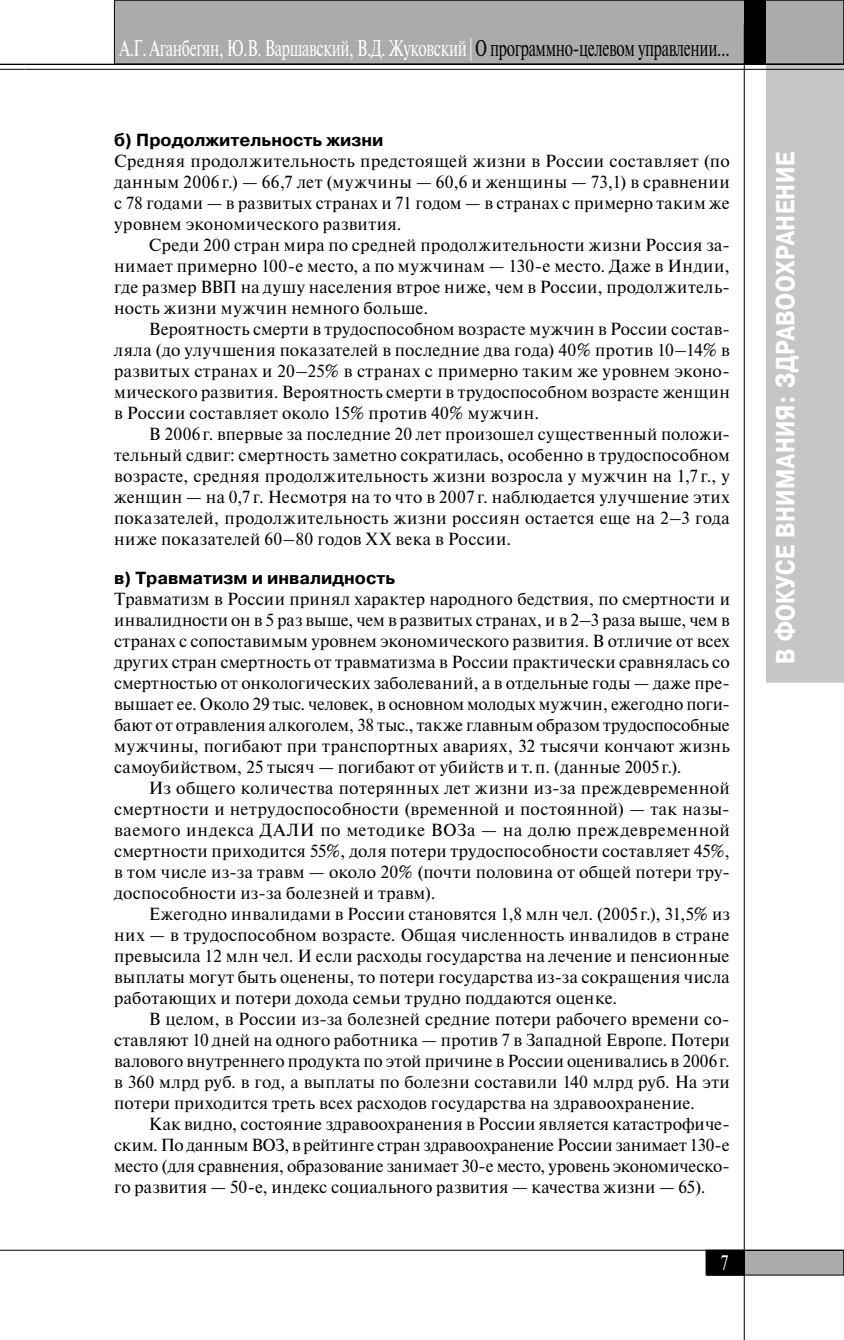
<style>
.page{position:relative;width:844px;height:1340px;background:#fff}
.page>*{position:absolute;margin:0;border:0;box-sizing:border-box;transform-origin:0 0}
.t1{font:700 26.25px "Pragmatica Cond C";letter-spacing:.02em;color:#fff}
.t2{font:22.75px "Newton C";letter-spacing:-.02em;color:#fff;scale:.68 1}
.t3{font:21px "Newton C";color:#fff;scale:.8 1}
.t4{font:17.5px/21px "Newton C";letter-spacing:.015em;color:#000;text-align:justify}
.t5{font:700 17.5px "Pragmatica C";color:#000}
.s1{color:#000}
</style>
<div class="page">
<svg style="left:0;top:64px;width:25px;height:6px"></svg>
<svg style="left:0;top:1249px;width:25px;height:1px"></svg>
<div style="left:766px;top:62px;width:77px;height:620px;background:#c6c6c6"></div>
<hr style="left:25px;top:64px;width:818px;height:1px;background:#000">
<hr style="left:25px;top:69px;width:818px;height:1px;background:#000">
<div style="left:114px;top:0;width:729px;height:64px;background:#ababab"></div>
<div style="left:114px;top:0;width:729px;height:64px;border:1px solid #000"></div>
<div style="left:707px;top:1250px;width:136px;height:25px;background:#ababab"></div>
<div style="left:707px;top:1250px;width:136px;height:25px;border:1px solid #000"></div>
<div style="left:705px;top:1250px;width:39px;height:25px;background:#000"></div>
<div style="left:705px;top:1250px;width:39px;height:25px;border:1px solid #000"></div>
<hr style="left:743px;top:25px;width:1px;height:1314px;background:#000">
<div style="left:744px;top:0;width:22px;height:64px;background:#000"></div>
<hr style="left:25px;top:1249px;width:818px;height:1px;background:#000">
<h2 class="t2" style="left:119px;top:40px;width:898px">А.Г. Аганбегян, Ю.В. Варшавский, В.Д. Жуковский | <span class="s1">О программно-целевом управлении…</span></h2>
<p class="t5" style="left:114px;top:134px;width:271px">б) Продолжительность жизни</p>
<p class="t4" style="left:114px;top:152px;width:617px">Средняя продолжительность предстоящей жизни в России составляет (по данным 2006 г.) — 66,7 лет (мужчины — 60,6 и женщины — 73,1) в сравнении с 78 годами — в развитых странах и 71 годом — в странах с примерно таким же уровнем экономического развития.</p>
<p class="t4" style="left:114px;top:236px;width:617px;text-indent:35px">Среди 200 стран мира по средней продолжительности жизни Россия за&shy;нимает примерно 100-е место, а по мужчинам — 130-е место. Даже в Индии, где размер ВВП на душу населения втрое ниже, чем в России, продолжитель&shy;ность жизни мужчин немного больше.</p>
<p class="t4" style="left:114px;top:320px;width:617px;text-indent:35px">Вероятность смерти в трудоспособном возрасте мужчин в России состав&shy;ляла (до улучшения показателей в последние два года) 40% против 10–14% в развитых странах и 20–25% в странах с примерно таким же уровнем эконо&shy;мического развития. Вероятность смерти в трудоспособном возрасте женщин в России составляет около 15% против 40% мужчин.</p>
<p class="t4" style="left:114px;top:425px;width:617px;text-indent:35px">В 2006 г. впервые за последние 20 лет произошел существенный положи&shy;тельный сдвиг: смертность заметно сократилась, особенно в трудоспособном возрасте, средняя продолжительность жизни возросла у мужчин на 1,7 г., у женщин — на 0,7 г. Несмотря на то что в 2007 г. наблюдается улучшение этих показателей, продолжительность жизни россиян остается еще на 2–3 года ниже показателей 60–80 годов ХХ века в России.</p>
<p class="t5" style="left:114px;top:571px;width:282px">в) Травматизм и инвалидность</p>
<p class="t4" style="left:114px;top:590px;width:617px">Травматизм в России принял характер народного бедствия, по смертности и инвалидности он в 5 раз выше, чем в развитых странах, и в 2–3 раза выше, чем в странах с сопоставимым уровнем экономического развития. В отличие от всех других стран смертность от травматизма в России практически сравнялась со смертностью от онкологических заболеваний, а в отдельные годы — даже пре&shy;вышает ее. Около 29 тыс. человек, в основном молодых мужчин, ежегодно поги&shy;бают от отравления алкоголем, 38 тыс., также главным образом трудоспособные мужчины, погибают при транспортных авариях, 32 тысячи кончают жизнь самоубийством, 25 тысяч — погибают от убийств и т. п. (данные 2005 г.).</p>
<p class="t4" style="left:114px;top:779px;width:617px;text-indent:35px">Из общего количества потерянных лет жизни из-за преждевременной смертности и нетрудоспособности (временной и постоянной) — так назы&shy;ваемого индекса ДАЛИ по методике ВОЗа — на долю преждевременной смертности приходится 55%, доля потери трудоспособности составляет 45%, в том числе из-за травм — около 20% (почти половина от общей потери тру&shy;доспособности из-за болезней и травм).</p>
<p class="t4" style="left:114px;top:905px;width:617px;text-indent:35px">Ежегодно инвалидами в России становятся 1,8 млн чел. (2005 г.), 31,5% из них — в трудоспособном возрасте. Общая численность инвалидов в стране превысила 12 млн чел. И если расходы государства на лечение и пенсионные выплаты могут быть оценены, то потери государства из-за сокращения числа работающих и потери дохода семьи трудно поддаются оценке.</p>
<p class="t4" style="left:114px;top:1010px;width:617px;text-indent:35px">В целом, в России из-за болезней средние потери рабочего времени со&shy;ставляют 10 дней на одного работника — против 7 в Западной Европе. Потери валового внутреннего продукта по этой причине в России оценивались в 2006 г. в 360 млрд руб. в год, а выплаты по болезни составили 140 млрд руб. На эти потери приходится треть всех расходов государства на здравоохранение.</p>
<p class="t4" style="left:114px;top:1115px;width:617px;text-indent:35px">Как видно, состояние здравоохранения в России является катастрофиче&shy;ским. По данным ВОЗ, в рейтинге стран здравоохранение России занимает 130-е место (для сравнения, образование занимает 30-е место, уровень экономическо&shy;го развития — 50-е, индекс социального развития — качества жизни — 65).</p>
<p class="t3" style="left:720px;top:1255px;width:12px">7</p>
<h1 class="t1" style="left:775px;top:664px;width:513px;rotate:-90deg">В ФОКУСЕ ВНИМАНИЯ: ЗДРАВООХРАНЕНИЕ</h1>
</div>
